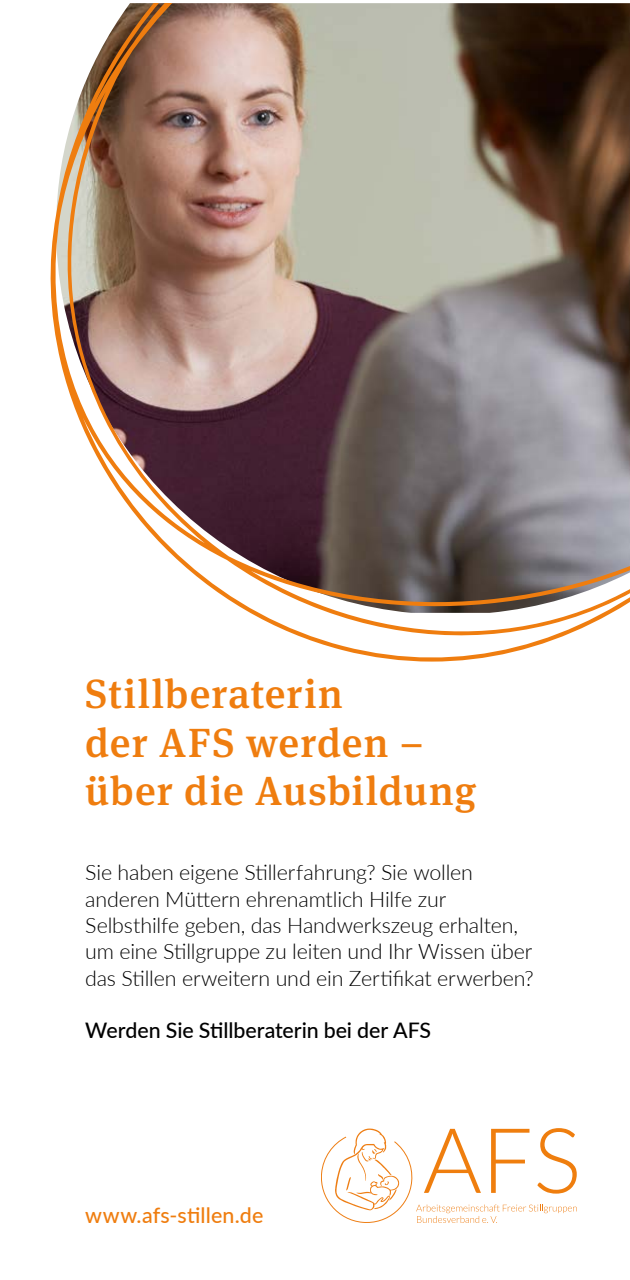
<style>
.page{position:relative;width:630px;height:1280px;background:#fff}
.page>*{position:absolute;margin:0;border:0;box-sizing:border-box;transform-origin:0 0}
.t1{font:500 40.7px/48.8px "Meta Serif Pro";letter-spacing:.03em;color:#ef7d0f}
.t2{font:300 21.4px/26.3px "Lato";letter-spacing:-.01em;color:#000}
.t3{font:500 21.4px "Lato";letter-spacing:-.005em;color:#000}
.t4{font:500 21.4px "Lato";letter-spacing:.01em;color:#ef7d0f}
</style>
<div class="page">
<svg style="left:321px;top:1128px;width:256px;height:95px"></svg>
<img style="left:50px;top:3px;width:580px;height:659px">
<h1 class="t1" style="left:85px;top:666px;width:393px">Stillberaterin<br>der AFS werden – über die Ausbildung</h1>
<p class="t2" style="left:85px;top:859px;width:450px">Sie haben eigene Stillerfahrung? Sie wollen anderen Müttern ehrenamtlich Hilfe zur Selbsthilfe geben, das Handwerkszeug erhalten, um eine Stillgruppe zu leiten und Ihr Wissen über das Stillen erweitern und ein Zertifikat erwerben?</p>
<p class="t3" style="left:85px;top:1015px;width:348px">Werden Sie Stillberaterin bei der AFS</p>
<p class="t4" style="left:85px;top:1200px;width:180px">www.afs-stillen.de</p>
</div>
